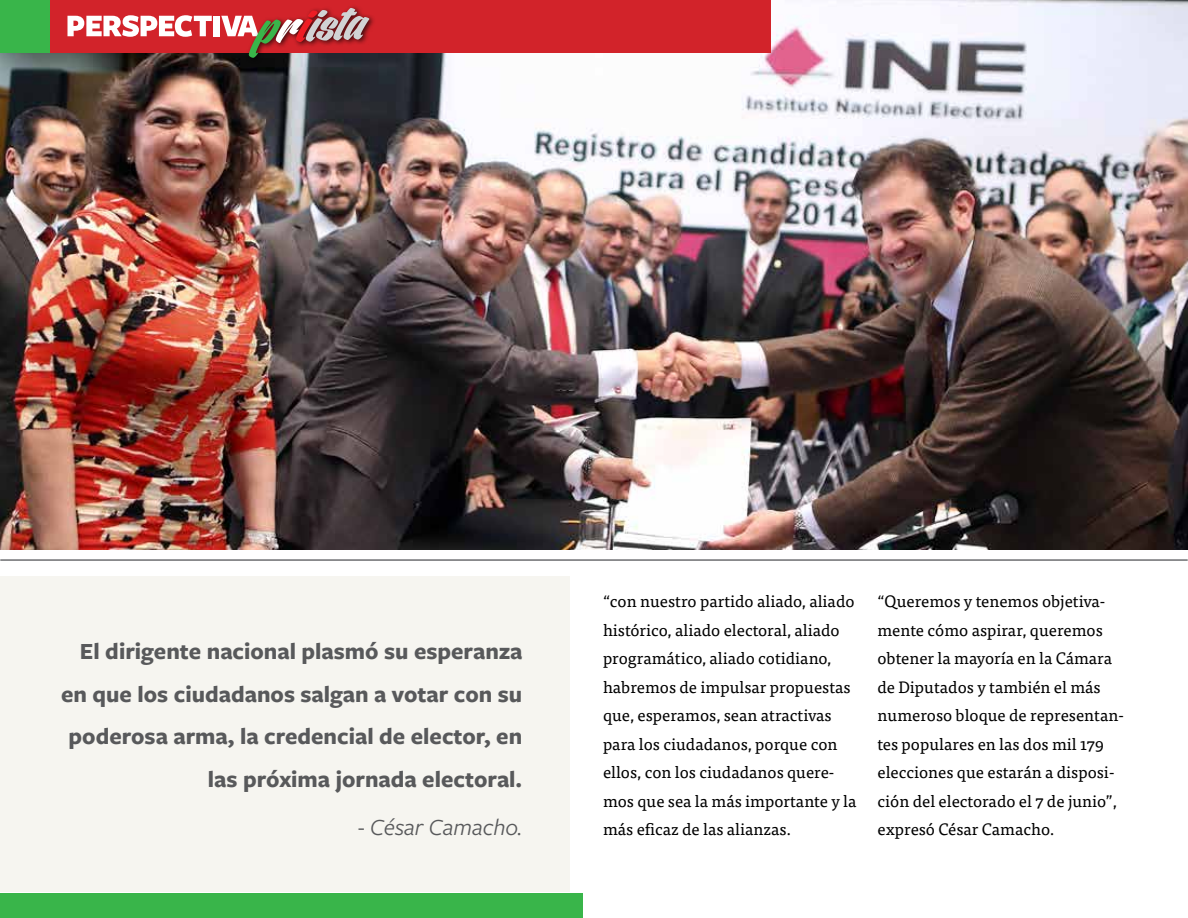
<style>
.page{position:relative;width:1188px;height:918px;background:#fff}
.page>*{position:absolute;margin:0;border:0;box-sizing:border-box;transform-origin:0 0}
.t1{font:700 24px/42.6px "Freight Sans Pro";color:#58595b;text-align:right}
.t2{font:italic 24px "Freight Sans Pro";color:#58595b}
.t3{font:16.5px/28.5px "Tisa OT";color:#000}
</style>
<div class="page">
<div style="left:0;top:576px;width:570px;height:315px;background:#f6f5f0"></div>
<img style="left:0;top:0;width:1188px;height:550px">
<div style="left:0;top:0;width:770px;height:53px;background:#d2232a"></div>
<svg style="left:67px;top:15px;width:145px;height:22px"></svg>
<div style="left:214px;top:16px;width:6px;height:20px;background:#fff"></div>
<div style="left:246px;top:5px;width:129px;height:59px;background:#000;opacity:.71"></div>
<svg style="left:221px;top:8px;width:148px;height:50px"></svg>
<div style="left:0;top:0;width:50px;height:53px;background:#39b54a"></div>
<hr style="left:0;top:559px;width:1188px;height:2px;background:#6d6e71">
<div style="left:0;top:893px;width:582px;height:25px;background:#39b54a"></div>
<h1 class="t1" style="left:61px;top:629px;width:463px">El dirigente nacional plasmó su esperanza en que los ciudadanos salgan a votar con su poderosa arma, la credencial de elector, en las próxima jornada electoral.</h1>
<h1 class="t2" style="left:358px;top:812px;width:166px">- César Camacho.</h1>
<p class="t3" style="left:603px;top:587px;width:255px">“con nuestro partido aliado, aliado histórico, aliado electoral, aliado programático, aliado cotidiano, habremos de impulsar propuestas que, esperamos, sean atractivas para los ciudadanos, porque con ellos, con los ciudadanos quere&shy;mos que sea la más importante y la más eficaz de las alianzas.</p>
<p class="t3" style="left:877px;top:587px;width:248px">“Queremos y tenemos objetiva&shy;mente cómo aspirar, queremos obtener la mayoría en la Cámara de Diputados y también el más numeroso bloque de representan&shy;tes populares en las dos mil 179 elecciones que estarán a disposi&shy;ción del electorado el 7 de junio”, expresó César Camacho.</p>
</div>
